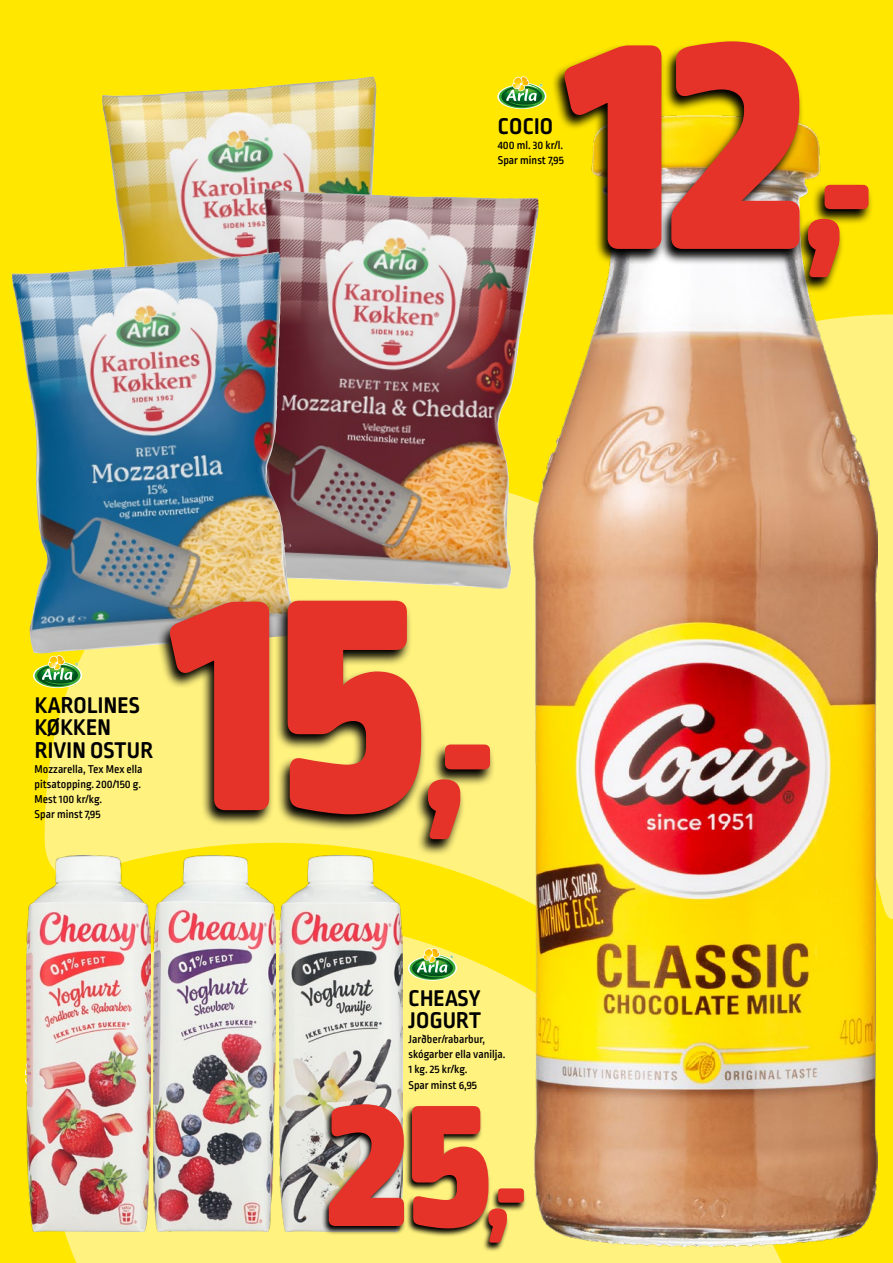
<style>
.page{position:relative;width:893px;height:1263px;background:#ffe700}
.page>*{position:absolute;margin:0;border:0;box-sizing:border-box;transform-origin:0 0}
.t1{font:900 346.8px "Ropa Soft Pro";color:#e63329}
.t2{font:900 338.55px "Ropa Soft Pro";color:#e63329}
.t3{font:900 198.6px "Ropa Soft Pro";color:#e63329}
.t4{font:700 24px/22.5px "Ropa Soft Pro";letter-spacing:.01em;color:#000}
.t5{font:500 12px/15px "Ropa Soft Pro";color:#000}
.s1{font-size:175.95px}
.s2{font-size:180.3px}
.s3{font-size:103.2px}
</style>
<div class="page">
<div style="left:68px;top:1241px;width:714px;height:22px;background:#fff27f"></div>
<svg style="left:41px;top:589px;width:493px;height:652px;fill:#fff27f"></svg>
<div style="left:877px;top:314px;width:16px;height:605px;background:#fff27f"></div>
<img style="left:26px;top:856px;width:124px;height:375px">
<img style="left:153px;top:856px;width:123px;height:375px">
<img style="left:279px;top:856px;width:123px;height:375px">
<svg style="left:408px;top:948px;width:49px;height:33px;background:#a3c269"></svg>
<svg style="left:321px;top:1103px;width:206px;height:149px;background:#7f7a4b"></svg>
<img style="left:102px;top:77px;width:275px;height:175px">
<img style="left:239px;top:188px;width:295px;height:401px">
<img style="left:12px;top:252px;width:284px;height:401px">
<svg style="left:157px;top:598px;width:338px;height:258px;background:#8a8243"></svg>
<svg style="left:33px;top:655px;width:49px;height:33px"></svg>
<img style="left:534px;top:198px;width:343px;height:1048px">
<svg style="left:551px;top:42px;width:322px;height:251px"></svg>
<svg style="left:497px;top:76px;width:49px;height:33px"></svg>
<h2 class="t2" style="left:565px;top:-66px;width:309px">12<span class="s1">,-</span></h2>
<h3 class="t4" style="left:498px;top:116px;width:57px">COCIO</h3>
<p class="t5" style="left:498px;top:139px;width:68px">400 ml. 30 kr/l.<br>Spar minst 7,95</p>
<h3 class="t4" style="left:35px;top:695px;width:120px">KAROLINES<br>KØKKEN<br>RIVIN OSTUR</h3>
<p class="t5" style="left:35px;top:762px;width:109px">Mozzarella, Tex Mex ella pitsatopping. 200/150 g.<br>Mest 100 kr/kg.<br>Spar minst 7,95</p>
<h1 class="t1" style="left:170px;top:488px;width:325px">15<span class="s2">,-</span></h1>
<h3 class="t4" style="left:409px;top:988px;width:74px">CHEASY<br>JOGURT</h3>
<p class="t5" style="left:408px;top:1033px;width:98px">Jarðber/rabarbur, skógarber ella vanilja.<br>1 kg. 25 kr/kg.<br>Spar minst 6,95</p>
<h3 class="t3" style="left:329px;top:1041px;width:198px">25<span class="s3">,-</span></h3>
</div>
